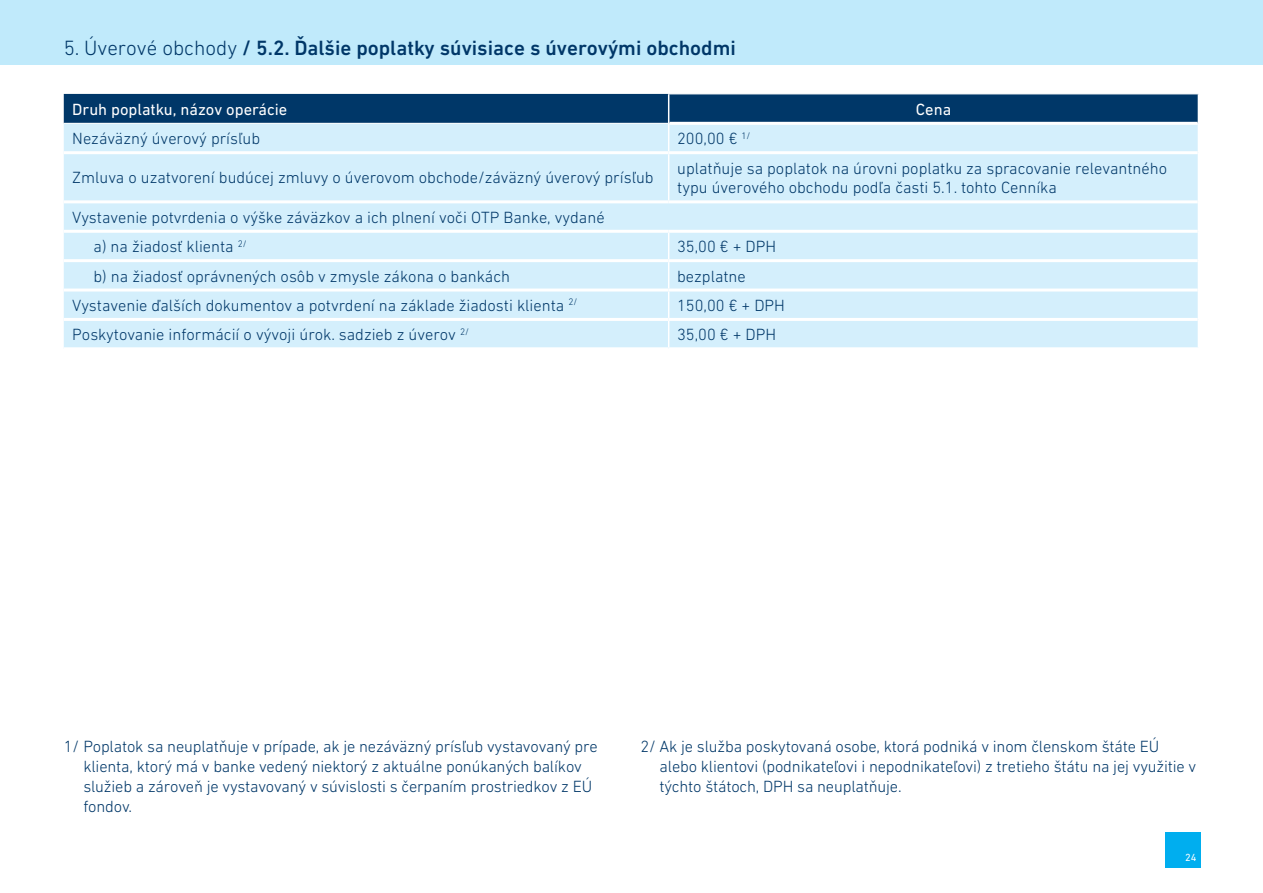
<style>
.page{position:relative;width:1263px;height:893px;background:#fff}
.page>*{position:absolute;margin:0;border:0;box-sizing:border-box;transform-origin:0 0}
.t1{font:500 21px "DIN Next W1 G";color:#003768}
.t2{font:300 16.5px/19.8px "DIN Next W1 G";color:#003768}
.t3{font:16.5px "DIN Next W1 G";color:#fff}
.t4{font:10.5px "DIN Next W1 G";color:#fff}
.s1{font-weight:300}
</style>
<div class="page">
<div style="left:1165px;top:832px;width:36px;height:36px;background:#00aeef"></div>
<div style="left:0;top:0;width:1263px;height:64px;background:#c0eafb"></div>
<div style="left:64px;top:154px;width:1134px;height:193px;background:#d4effc"></div>
<hr style="left:668px;top:154px;width:1px;height:46px;background:#fff">
<svg style="left:668px;top:233px;width:1px;height:114px"></svg>
<hr style="left:64px;top:200px;width:605px;height:3px;background:#fff">
<hr style="left:669px;top:200px;width:529px;height:3px;background:#fff">
<hr style="left:64px;top:230px;width:605px;height:3px;background:#fff">
<hr style="left:669px;top:230px;width:529px;height:3px;background:#fff">
<hr style="left:64px;top:259px;width:605px;height:3px;background:#fff">
<hr style="left:669px;top:259px;width:529px;height:3px;background:#fff">
<hr style="left:64px;top:289px;width:605px;height:3px;background:#fff">
<hr style="left:669px;top:289px;width:529px;height:3px;background:#fff">
<hr style="left:64px;top:318px;width:605px;height:3px;background:#fff">
<hr style="left:669px;top:318px;width:529px;height:3px;background:#fff">
<svg style="left:64px;top:94px;width:1135px;height:57px;background:#6992b1"></svg>
<hr style="left:669px;top:122px;width:529px;height:3px;background:#fff">
<p class="t1" style="left:64px;top:36px;width:673px"><span class="s1">5. Úverové obchody</span> / 5.2. Ďalšie poplatky súvisiace s úverovými obchodmi</p>
<p class="t3" style="left:72px;top:100px;width:217px">Druh poplatku, názov operácie</p>
<p class="t3" style="left:916px;top:100px;width:37px">Cena</p>
<p class="t2" style="left:72px;top:129px;width:189px">Nezáväzný úverový prísľub</p>
<p class="t2" style="left:677px;top:129px;width:75px">200,00 € <sup>1/</sup></p>
<p class="t2" style="left:72px;top:168px;width:583px">Zmluva o uzatvorení budúcej zmluvy o úverovom obchode/záväzný úverový prísľub</p>
<p class="t2" style="left:677px;top:158px;width:491px">uplatňuje sa poplatok na úrovni poplatku za spracovanie relevantného typu úverového obchodu podľa časti 5.1. tohto Cenníka</p>
<p class="t2" style="left:94px;top:202px;width:513px;line-height:29.4px;text-indent:-21px">Vystavenie potvrdenia o výške záväzkov a ich plnení voči OTP Banke, vydané a) na žiadosť klienta <sup>2/</sup></p>
<p class="t2" style="left:677px;top:236px;width:100px">35,00 € + DPH</p>
<p class="t2" style="left:94px;top:266px;width:418px">b) na žiadosť oprávnených osôb v zmysle zákona o bankách</p>
<p class="t2" style="left:677px;top:266px;width:70px">bezplatne</p>
<p class="t2" style="left:72px;top:295px;width:507px">Vystavenie ďalších dokumentov a potvrdení na základe žiadosti klienta <sup>2/</sup></p>
<p class="t2" style="left:677px;top:295px;width:109px">150,00 € + DPH</p>
<p class="t2" style="left:72px;top:325px;width:398px">Poskytovanie informácií o vývoji úrok. sadzieb z úverov <sup>2/</sup></p>
<p class="t2" style="left:677px;top:325px;width:100px">35,00 € + DPH</p>
<p class="t2" style="left:83px;top:737px;width:516px;text-indent:-20px">1/ Poplatok sa neuplatňuje v prípade, ak je nezáväzný prísľub vystavovaný pre klienta, ktorý má v banke vedený niektorý z aktuálne ponúkaných balíkov služieb a zároveň je vystavovaný v súvislosti s čerpaním prostriedkov z EÚ fondov.</p>
<p class="t2" style="left:659px;top:737px;width:538px;text-indent:-19px">2/ Ak je služba poskytovaná osobe, ktorá podniká v inom členskom štáte EÚ alebo klientovi (podnikateľovi i nepodnikateľovi) z tretieho štátu na jej využitie v týchto štátoch, DPH sa neuplatňuje.</p>
<p class="t4" style="left:1185px;top:851px;width:13px">24</p>
</div>
